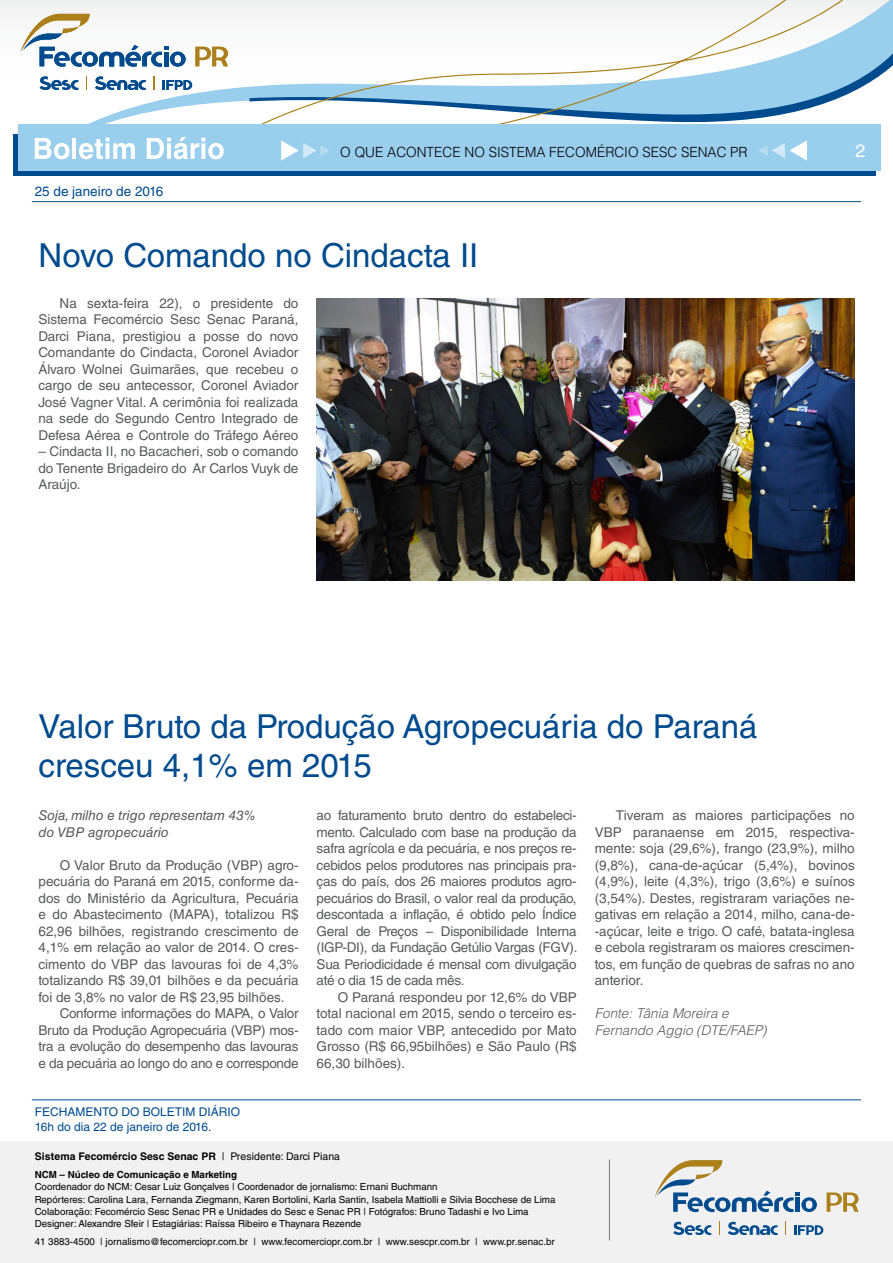
<style>
.page{position:relative;width:893px;height:1263px;background:#fff}
.page>*{position:absolute;margin:0;border:0;box-sizing:border-box;transform-origin:0 0}
.t1{font:33px/39px "Helvetica LT Std";color:#004b8d}
.t2{font:18px "Helvetica LT Std";color:#fff}
.t3{font:300 13.95px "Helvetica LT Std";color:#000}
.t4{font:13.5px/16.5px "Helvetica LT Std";color:#58595b;text-align:justify}
.t5{font:italic 13.5px/16.5px "Helvetica LT Std";color:#58595b}
.t6{font:italic 300 13.5px/16.5px "Helvetica LT Std";color:#58595b}
.t7{font:13.5px "Helvetica LT Std";color:#004b8d}
.t8{font:12px/15px "Helvetica LT Std";color:#004b8d}
.t9{font:700 10.5px "Helvetica LT Std";color:#000}
.t10{font:9.75px/12.3px "Helvetica LT Std";color:#000}
.t11{font:700 9.75px "Helvetica LT Std";color:#000}
.s1{font-weight:400}
</style>
<div class="page">
<svg style="left:7px;top:0;width:198px;height:125px"></svg>
<svg style="left:205px;top:0;width:688px;height:131px"></svg>
<svg style="left:95px;top:76px;width:51px;height:14px"></svg>
<svg style="left:40px;top:76px;width:38px;height:14px"></svg>
<svg style="left:86px;top:76px;width:2px;height:14px"></svg>
<svg style="left:162px;top:80px;width:30px;height:10px"></svg>
<svg style="left:154px;top:76px;width:1px;height:14px"></svg>
<svg style="left:20px;top:14px;width:166px;height:53px"></svg>
<svg style="left:195px;top:47px;width:33px;height:19px"></svg>
<div style="left:14px;top:134px;width:862px;height:42px;background:#004b8d"></div>
<div style="left:18px;top:125px;width:862px;height:46px;background:#9aceed"></div>
<svg style="left:35px;top:138px;width:34px;height:21px"></svg>
<hr style="left:72px;top:138px;width:4px;height:21px;background:#fff">
<svg style="left:79px;top:138px;width:56px;height:21px"></svg>
<svg style="left:147px;top:137px;width:77px;height:22px"></svg>
<svg style="left:759px;top:140px;width:48px;height:20px"></svg>
<svg style="left:281px;top:140px;width:49px;height:20px"></svg>
<hr style="left:32px;top:201px;width:829px;height:1px;background:#004b8d">
<hr style="left:32px;top:1099px;width:829px;height:1px;background:#004b8d">
<div style="left:0;top:1141px;width:893px;height:122px;background:#f1f1f2"></div>
<svg style="left:654px;top:1160px;width:163px;height:52px"></svg>
<svg style="left:728px;top:1222px;width:50px;height:13px"></svg>
<svg style="left:673px;top:1222px;width:38px;height:13px"></svg>
<svg style="left:719px;top:1221px;width:1px;height:14px"></svg>
<svg style="left:827px;top:1192px;width:31px;height:20px"></svg>
<svg style="left:794px;top:1225px;width:29px;height:10px"></svg>
<hr style="left:609px;top:1159px;width:1px;height:81px;background:#7c7f7f">
<img style="left:316px;top:298px;width:539px;height:282px">
<p class="t7" style="left:35px;top:183px;width:130px">25 de janeiro de 2016</p>
<p class="t3" style="left:340px;top:143px;width:409px">O QUE ACONTECE NO SISTEMA FECOMÉRCIO SESC SENAC PR</p>
<h2 class="t2" style="left:855px;top:140px;width:12px">2</h2>
<h1 class="t1" style="left:39px;top:236px;width:441px">Novo Comando no Cindacta II</h1>
<p class="t4" style="left:38px;top:295px;width:262px;text-indent:21px">Na sexta-feira 22), o presidente do Sistema Fecomércio Sesc Senac Paraná, Darci Piana, prestigiou a posse do novo Comandante do Cindacta, Coronel Aviador Álvaro Wolnei Guimarães, que recebeu o cargo de seu antecessor, Coronel Aviador José Vagner Vital. A cerimônia foi realizada na sede do Segundo Centro Integrado de Defesa Aérea e Controle do Tráfego Aéreo</p>
<p class="t4" style="left:38px;top:443px;width:262px">– Cindacta II, no Bacacheri, sob o comando do Tenente Brigadeiro do Ar Carlos Vuyk de Araújo.</p>
<h1 class="t1" style="left:39px;top:707px;width:720px">Valor Bruto da Produção Agropecuária do Paraná cresceu 4,1% em 2015</h1>
<p class="t5" style="left:39px;top:807px;width:219px">Soja, milho e trigo representam 43% do VBP agropecuário</p>
<p class="t4" style="left:39px;top:857px;width:262px;text-indent:21px">O Valor Bruto da Produção (VBP) agro&shy;pecuária do Paraná em 2015, conforme da&shy;dos do Ministério da Agricultura, Pecuária e do Abastecimento (MAPA), totalizou R$ 62,96 bilhões, registrando crescimento de 4,1% em relação ao valor de 2014. O cres&shy;cimento do VBP das lavouras foi de 4,3% totalizando R$ 39,01 bilhões e da pecuária foi de 3,8% no valor de R$ 23,95 bilhões.</p>
<p class="t4" style="left:39px;top:1005px;width:262px;text-indent:21px">Conforme informações do MAPA, o Valor Bruto da Produção Agropecuária (VBP) mos&shy;tra a evolução do desempenho das lavouras e da pecuária ao longo do ano e corresponde</p>
<p class="t4" style="left:317px;top:807px;width:262px">ao faturamento bruto dentro do estabeleci&shy;mento. Calculado com base na produção da safra agrícola e da pecuária, e nos preços re&shy;cebidos pelos produtores nas principais pra&shy;ças do país, dos 26 maiores produtos agro&shy;pecuários do Brasil, o valor real da produção, descontada a inflação, é obtido pelo Índice Geral de Preços – Disponibilidade Interna (IGP-DI), da Fundação Getúlio Vargas (FGV).<br>Sua Periodicidade é mensal com divulgação até o dia 15 de cada mês.</p>
<p class="t4" style="left:317px;top:988px;width:262px;text-indent:21px">O Paraná respondeu por 12,6% do VBP total nacional em 2015, sendo o terceiro es&shy;tado com maior VBP, antecedido por Mato Grosso (R$ 66,95bilhões) e São Paulo (R$ 66,30 bilhões).</p>
<p class="t8" style="left:35px;top:1104px;width:207px">FECHAMENTO DO BOLETIM DIÁRIO<br>16h do dia 22 de janeiro de 2016.</p>
<p class="t9" style="left:35px;top:1150px;width:307px">Sistema Fecomércio Sesc Senac PR <span class="s1">| Presidente: Darci Piana</span></p>
<p class="t11" style="left:35px;top:1168px;width:204px">NCM – Núcleo de Comunicação e Marketing</p>
<p class="t10" style="left:35px;top:1181px;width:522px">Coordenador do NCM: Cesar Luiz Gonçalves | Coordenador de jornalismo: Ernani Buchmann<br>Repórteres: Carolina Lara, Fernanda Ziegmann, Karen Bortolini, Karla Santin, Isabela Mattiolli e Silvia Bocchese de Lima Colaboração: Fecomércio Sesc Senac PR e Unidades do Sesc e Senac PR | Fotógrafos: Bruno Tadashi e Ivo Lima Designer: Alexandre Sfeir | Estagiárias: Raíssa Ribeiro e Thaynara Rezende</p>
<p class="t10" style="left:35px;top:1236px;width:522px">41 3883-4500 | jornalismo@fecomerciopr.com.br | www.fecomerciopr.com.br | www.sescpr.com.br | www.pr.senac.br</p>
<p class="t4" style="left:595px;top:807px;width:262px;text-indent:21px">Tiveram as maiores participações no VBP paranaense em 2015, respectiva&shy;mente: soja (29,6%), frango (23,9%), milho (9,8%), cana-de-açúcar (5,4%), bovinos (4,9%), leite (4,3%), trigo (3,6%) e suínos (3,54%). Destes, registraram variações ne&shy;gativas em relação a 2014, milho, cana-de--açúcar, leite e trigo. O café, batata-inglesa e cebola registraram os maiores crescimen&shy;tos, em função de quebras de safras no ano anterior.</p>
<p class="t6" style="left:595px;top:1005px;width:174px">Fonte: Tânia Moreira e<br>Fernando Aggio (DTE/FAEP)</p>
</div>
